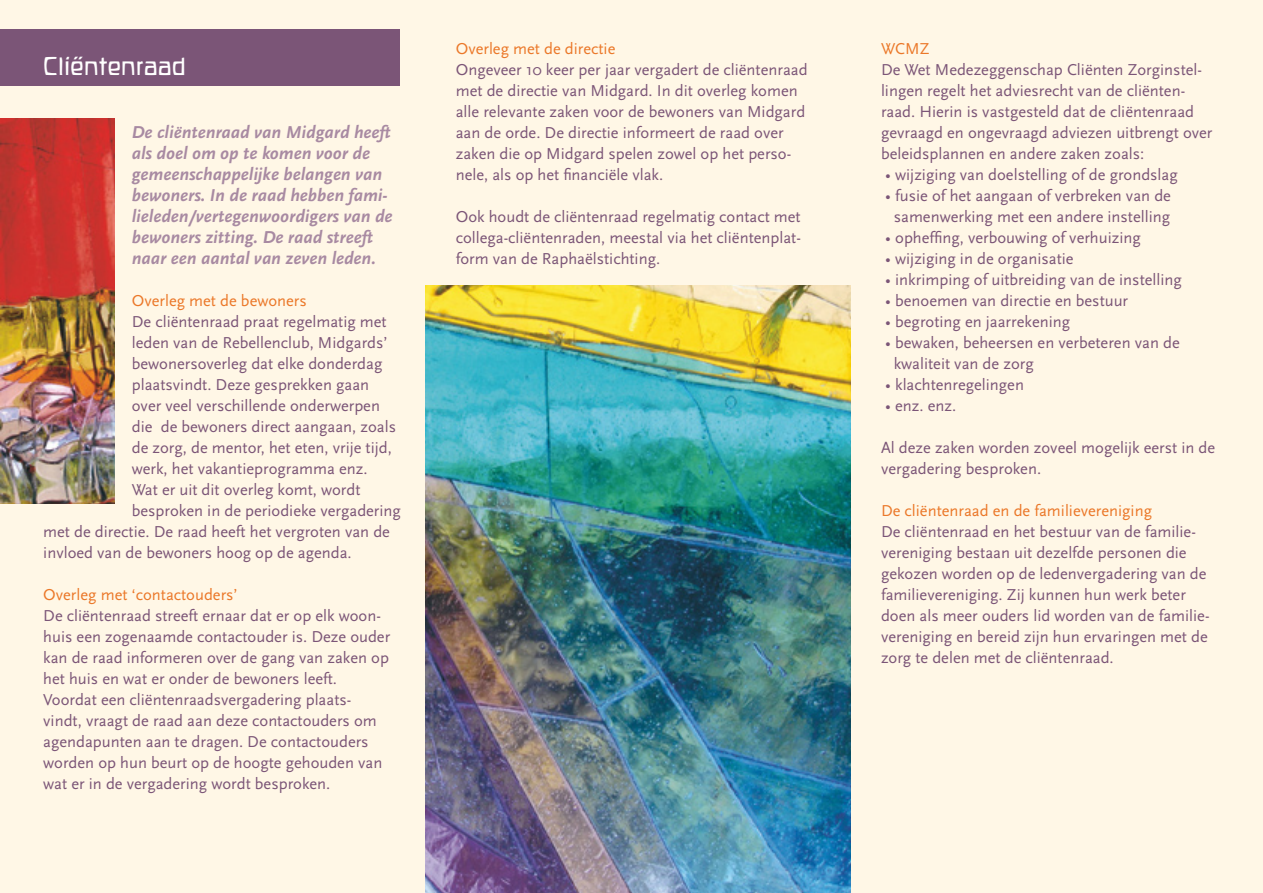
<style>
.page{position:relative;width:1263px;height:893px;background:#fff7e6}
.page>*{position:absolute;margin:0;border:0;box-sizing:border-box;transform-origin:0 0}
.t1{font:27px "ROBIRKE Normal";color:#fff}
.t2{font:italic 700 18px/21px "Scala Sans";color:#a88aa2}
.t3{font:16.5px/21px "Scala Sans";color:#7b5577}
.t4{font:16.5px "Scala Sans";color:#eb7829}
</style>
<div class="page">
<div style="left:0;top:30px;width:400px;height:56px;background:#7b5577"></div>
<img style="left:0;top:118px;width:115px;height:385px">
<img style="left:425px;top:285px;width:425px;height:608px">
<h1 class="t1" style="left:43px;top:52px;width:144px">Cliëntenraad</h1>
<p class="t2" style="left:132px;top:122px;width:262px">De cliëntenraad van Midgard heeft als doel om op te komen voor de gemeenschappelijke belangen van bewoners. In de raad hebben fami&shy;lieleden/vertegenwoordigers van de bewoners zitting. De raad streeft naar een aantal van zeven leden.</p>
<p class="t4" style="left:132px;top:292px;width:177px">Overleg met de bewoners</p>
<p class="t3" style="left:132px;top:311px;width:256px">De cliëntenraad praat regelmatig met</p>
<p class="t3" style="left:132px;top:332px;width:257px">leden van de Rebellenclub, Midgards’</p>
<p class="t3" style="left:132px;top:353px;width:252px">bewonersoverleg dat elke donderdag</p>
<p class="t3" style="left:132px;top:374px;width:239px">plaatsvindt. Deze gesprekken gaan</p>
<p class="t3" style="left:132px;top:395px;width:250px">over veel verschillende onderwerpen</p>
<p class="t3" style="left:132px;top:416px;width:266px">die de bewoners direct aangaan, zoals</p>
<p class="t3" style="left:132px;top:437px;width:262px">de zorg, de mentor, het eten, vrije tijd,</p>
<p class="t3" style="left:132px;top:458px;width:237px">werk, het vakantieprogramma enz.</p>
<p class="t3" style="left:132px;top:479px;width:230px">Wat er uit dit overleg komt, wordt</p>
<p class="t3" style="left:132px;top:500px;width:271px">besproken in de periodieke vergadering</p>
<p class="t3" style="left:43px;top:522px;width:348px">met de directie. De raad heeft het vergroten van de</p>
<p class="t3" style="left:43px;top:543px;width:310px">invloed van de bewoners hoog op de agenda.</p>
<p class="t4" style="left:43px;top:586px;width:196px">Overleg met ‘contactouders’</p>
<p class="t3" style="left:43px;top:606px;width:348px">De cliëntenraad streeft ernaar dat er op elk woon&shy;huis een zogenaamde contactouder is. Deze ouder kan de raad informeren over de gang van zaken op het huis en wat er onder de bewoners leeft.<br>Voordat een cliëntenraadsvergadering plaats&shy;vindt, vraagt de raad aan deze contactouders om agendapunten aan te dragen. De contactouders worden op hun beurt op de hoogte gehouden van wat er in de vergadering wordt besproken.</p>
<p class="t4" style="left:456px;top:40px;width:161px">Overleg met de directie</p>
<p class="t3" style="left:456px;top:59px;width:353px">Ongeveer 10 keer per jaar vergadert de cliëntenraad met de directie van Midgard. In dit overleg komen alle relevante zaken voor de bewoners van Midgard aan de orde. De directie informeert de raad over zaken die op Midgard spelen zowel op het perso&shy;nele, als op het financiële vlak.</p>
<p class="t3" style="left:456px;top:206px;width:347px;text-align:justify">Ook houdt de cliëntenraad regelmatig contact met collega-cliëntenraden, meestal via het cliëntenplat&shy;form van de Raphaëlstichting.</p>
<p class="t4" style="left:881px;top:40px;width:50px">WCMZ</p>
<p class="t3" style="left:881px;top:59px;width:333px">De Wet Medezeggenschap Cliënten Zorginstel&shy;lingen regelt het adviesrecht van de cliënten&shy;raad. Hierin is vastgesteld dat de cliëntenraad gevraagd en ongevraagd adviezen uitbrengt over beleidsplannen en andere zaken zoals:</p>
<p class="t3" style="left:885px;top:164px;width:294px">• wijziging van doelstelling of de grondslag</p>
<p class="t3" style="left:885px;top:185px;width:287px;text-align:center">• fusie of het aangaan of verbreken van de samenwerking met een andere instelling</p>
<p class="t3" style="left:885px;top:227px;width:257px">• opheffing, verbouwing of verhuizing</p>
<p class="t3" style="left:885px;top:248px;width:190px">• wijziging in de organisatie</p>
<p class="t3" style="left:885px;top:270px;width:298px">• inkrimping of uitbreiding van de instelling</p>
<p class="t3" style="left:885px;top:291px;width:244px">• benoemen van directie en bestuur</p>
<p class="t3" style="left:885px;top:312px;width:186px">• begroting en jaarrekening</p>
<p class="t3" style="left:894px;top:333px;width:287px;text-indent:-8px">• bewaken, beheersen en verbeteren van de kwaliteit van de zorg</p>
<p class="t3" style="left:885px;top:375px;width:140px">• klachtenregelingen</p>
<p class="t3" style="left:885px;top:396px;width:72px">• enz. enz.</p>
<p class="t3" style="left:881px;top:438px;width:336px">Al deze zaken worden zoveel mogelijk eerst in de vergadering besproken.</p>
<p class="t4" style="left:881px;top:502px;width:272px">De cliëntenraad en de familievereniging</p>
<p class="t3" style="left:881px;top:522px;width:330px">De cliëntenraad en het bestuur van de familie&shy;vereniging bestaan uit dezelfde personen die gekozen worden op de ledenvergadering van de familievereniging. Zij kunnen hun werk beter doen als meer ouders lid worden van de familie&shy;vereniging en bereid zijn hun ervaringen met de zorg te delen met de cliëntenraad.</p>
</div>
